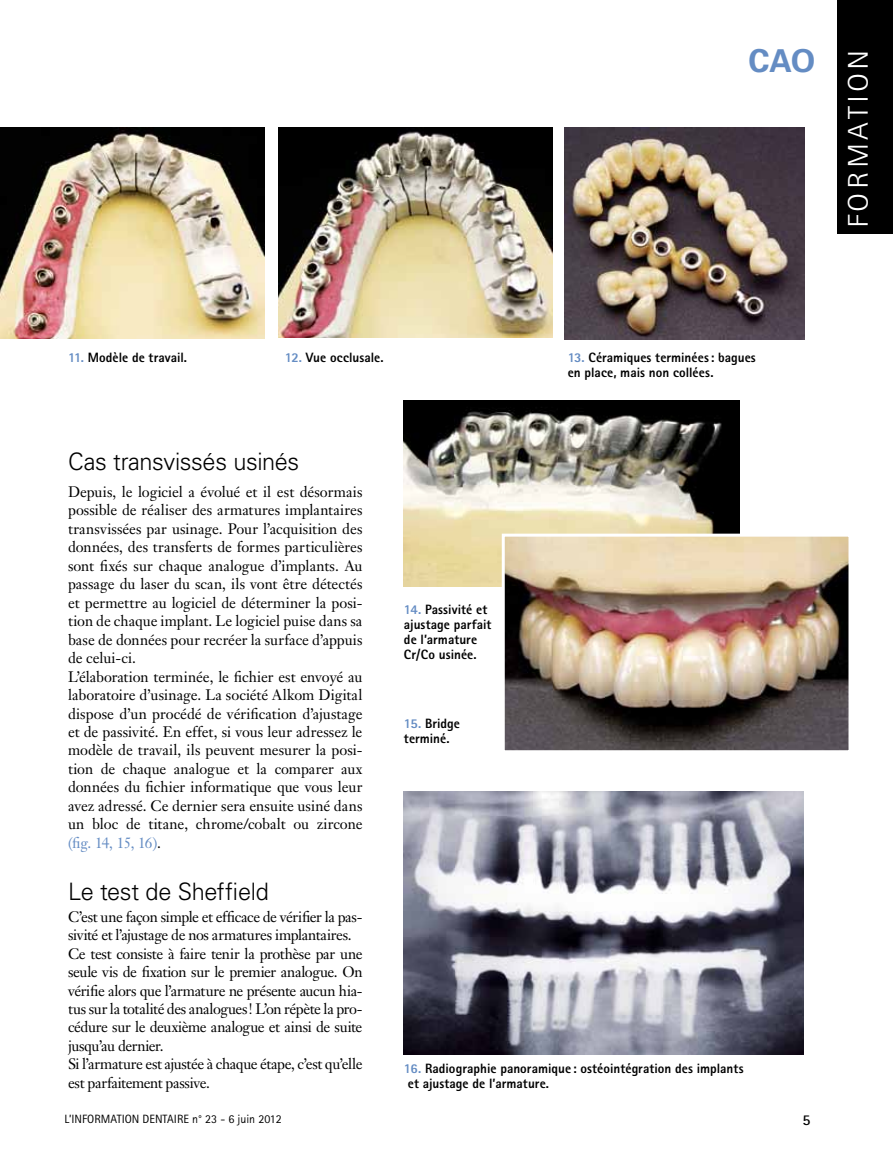
<style>
.page{position:relative;width:893px;height:1149px;background:#fff}
.page>*{position:absolute;margin:0;border:0;box-sizing:border-box;transform-origin:0 0}
.t1{font:700 31.5px "Univers";color:#648cc3}
.t2{font:300 28.5px "Rotis Sans Serif";letter-spacing:.1em;color:#fff;scale:1.16 1}
.t3{font:300 24px "Univers";letter-spacing:-.015em;color:#000}
.t4{font:15px/18.5px "Janson Text";letter-spacing:-.005em;color:#000}
.t5{font:15px/18.5px "Janson Text";letter-spacing:-.025em;color:#000}
.t6{font:700 15px "Rotis Sans Serif";color:#000}
.t7{font:800 13.5px/15px "Rotis Sans Serif";letter-spacing:.005em;color:#000}
.t8{font:12px "Rotis Sans Serif";color:#000}
.s1{color:#648cc3}
</style>
<div class="page">
<div style="left:838px;top:0;width:55px;height:234px;background:#000"></div>
<img style="left:565px;top:128px;width:239px;height:211px">
<img style="left:404px;top:400px;width:336px;height:186px">
<img style="left:506px;top:537px;width:341px;height:212px">
<div style="left:502px;top:533px;width:349px;height:220px;border:3px solid #fff"></div>
<img style="left:404px;top:791px;width:399px;height:262px">
<img style="left:0;top:128px;width:264px;height:210px">
<img style="left:279px;top:128px;width:273px;height:209px">
<h1 class="t1" style="left:748px;top:42px;width:68px">CAO</h1>
<h2 class="t2" style="left:842px;top:228px;width:156px;rotate:-90deg">formation</h2>
<p class="t7" style="left:68px;top:349px;width:121px"><span class="s1">11.</span> Modèle de travail.</p>
<p class="t7" style="left:285px;top:349px;width:100px"><span class="s1">12.</span> Vue occlusale.</p>
<p class="t7" style="left:568px;top:349px;width:190px"><span class="s1">13.</span> Céramiques terminées: bagues en place, mais non collées.</p>
<h3 class="t3" style="left:68px;top:447px;width:233px">Cas transvissés usinés</h3>
<p class="t4" style="left:68px;top:482px;width:296px">Depuis, le logiciel a évolué et il est désormais possible de réaliser des armatures implantaires transvissées par usinage. Pour l’acquisition des données, des transferts de formes particulières sont fixés sur chaque analogue d’implants. Au passage du laser du scan, ils vont être détectés et permettre au logiciel de déterminer la posi&shy;tion de chaque implant. Le logiciel puise dans sa base de données pour recréer la surface d’appuis de celui-ci.<br>L’élaboration terminée, le fichier est envoyé au laboratoire d’usinage. La société Alkom Digital dispose d’un procédé de vérification d’ajustage et de passivité. En effet, si vous leur adressez le modèle de travail, ils peuvent mesurer la posi&shy;tion de chaque analogue et la comparer aux données du fichier informatique que vous leur avez adressé. Ce dernier sera ensuite usiné dans un bloc de titane, chrome/cobalt ou zircone <span class="s1">(fig. 14, 15, 16)</span>.</p>
<h3 class="t3" style="left:68px;top:877px;width:202px">Le test de Sheffield</h3>
<p class="t5" style="left:68px;top:906px;width:296px">C’est une façon simple et efficace de vérifier la pas&shy;sivité et l’ajustage de nos armatures implantaires.<br>Ce test consiste à faire tenir la prothèse par une seule vis de fixation sur le premier analogue. On vérifie alors que l’armature ne présente aucun hia&shy;tus sur la totalité des analogues! L’on répète la pro&shy;cédure sur le deuxième analogue et ainsi de suite jusqu’au dernier.<br>Si l’armature est ajustée à chaque étape, c’est qu’elle est parfaitement passive.</p>
<p class="t7" style="left:404px;top:601px;width:89px"><span class="s1">14.</span> Passivité et ajustage parfait de l’armature<br>Cr/Co usinée.</p>
<p class="t7" style="left:404px;top:715px;width:58px"><span class="s1">15.</span> Bridge terminé.</p>
<p class="t7" style="left:404px;top:1060px;width:341px"><span class="s1">16.</span> Radiographie panoramique : ostéointégration des implants et ajustage de l’armature.</p>
<p class="t8" style="left:65px;top:1111px;width:219px">L’INFORMATION DENTAIRE n° 23 - 6 juin 2012</p>
<p class="t6" style="left:802px;top:1110px;width:10px">5</p>
</div>
